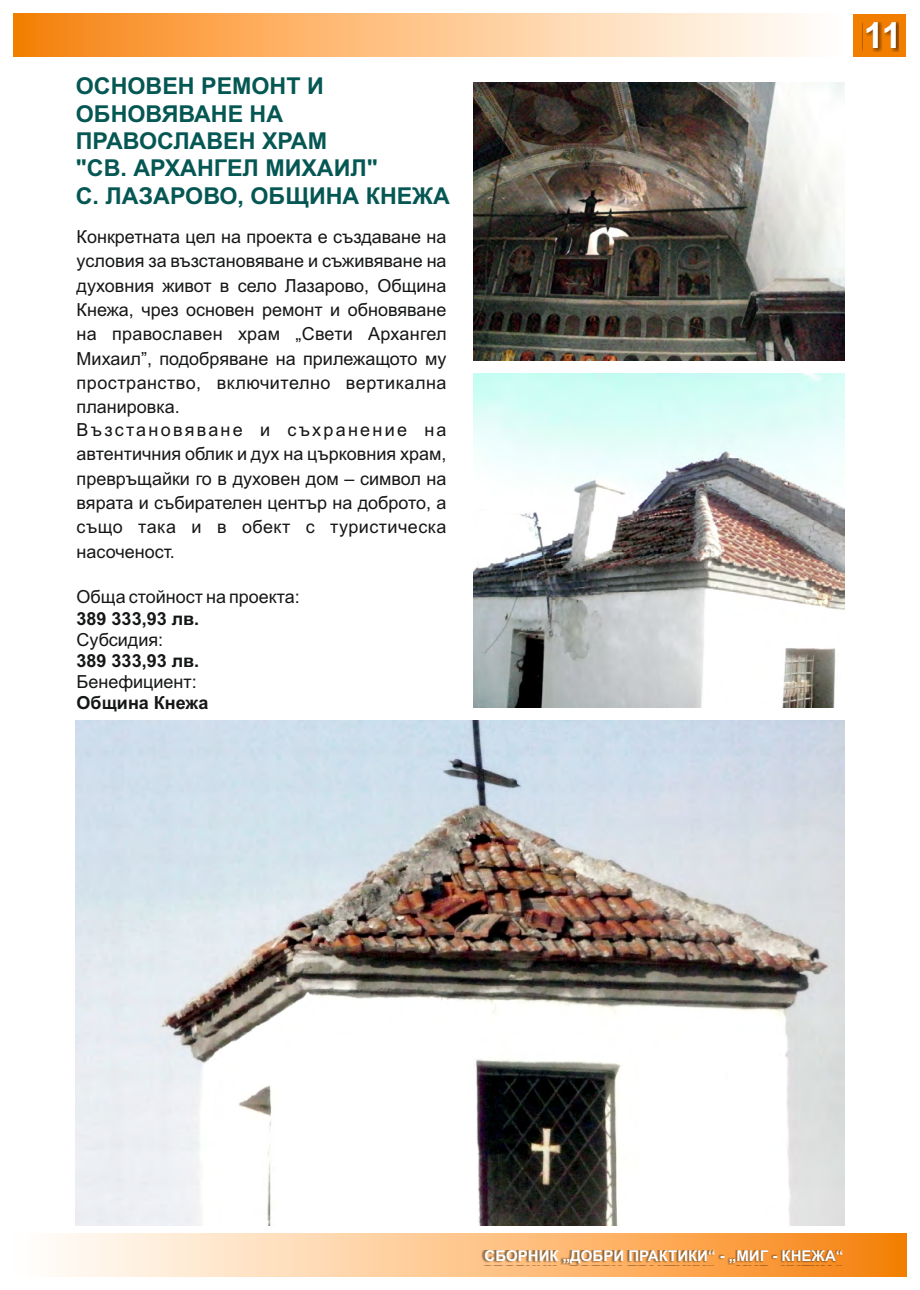
<style>
.page{position:relative;width:920px;height:1290px;background:#fff}
.page>*{position:absolute;margin:0;border:0;box-sizing:border-box;transform-origin:0 0}
.t1{font:700 36px "Arial";color:#fff}
.t2{font:700 23.25px/27.3px "Arial";color:#055754}
.t3{font:18px/24.3px "Arial";color:#151616;text-align:justify}
.t4{font:700 18px "Arial";color:#151616}
.t5{font:700 15px "Arial";color:#fff}
</style>
<div class="page">
<div style="left:14px;top:14px;width:829px;height:43px;background:linear-gradient(to right,#f98511,#fff)"></div>
<div style="left:854px;top:14px;width:52px;height:43px;background:#f27e00"></div>
<div style="left:863px;top:22px;width:36px;height:30px;background:#151616;opacity:.49"></div>
<img style="left:76px;top:721px;width:768px;height:504px">
<img style="left:474px;top:83px;width:370px;height:277px">
<img style="left:473px;top:373px;width:372px;height:334px">
<svg style="left:56px;top:1233px;width:850px;height:43px;background:#fcc58d"></svg>
<div style="left:481px;top:1250px;width:360px;height:15px;background:#151616;opacity:.49"></div>
<p class="t2" style="left:76px;top:75px;width:376px">ОСНОВЕН РЕМОНТ И<br>ОБНОВЯВАНЕ НА<br>ПРАВОСЛАВЕН ХРАМ<br>"СВ. АРХАНГЕЛ МИХАИЛ"<br>С. ЛАЗАРОВО, ОБЩИНА КНЕЖА</p>
<p class="t3" style="left:77px;top:226px;width:372px">Конкретната цел на проекта е създаване на условия за възстановяване и съживяване на духовния живот в село Лазарово, Община Кнежа, чрез основен ремонт и обновяване на православен храм „Свети Архангел Михаил”, подобряване на прилежащото му пространство, включително вертикална планировка.</p>
<p class="t3" style="left:77px;top:419px;width:371px">Възстановяване и съхранение на автентичния облик и дух на църковния храм, превръщайки го в духовен дом – символ на вярата и събирателен център на доброто, а също така и в обект с туристическа насоченост.</p>
<p class="t3" style="left:77px;top:586px;width:225px">Обща стойност на проекта:</p>
<p class="t4" style="left:77px;top:612px;width:124px">389 333,93 лв.</p>
<p class="t3" style="left:77px;top:629px;width:88px">Субсидия:</p>
<p class="t4" style="left:77px;top:654px;width:124px">389 333,93 лв.</p>
<p class="t3" style="left:77px;top:671px;width:122px">Бенефициент:</p>
<p class="t4" style="left:77px;top:695px;width:133px">Община Кнежа</p>
<h1 class="t1" style="left:864px;top:22px;width:40px">11</h1>
<p class="t5" style="left:485px;top:1250px;width:360px">СБОРНИК „ДОБРИ ПРАКТИКИ“ - „МИГ - КНЕЖА“</p>
</div>
